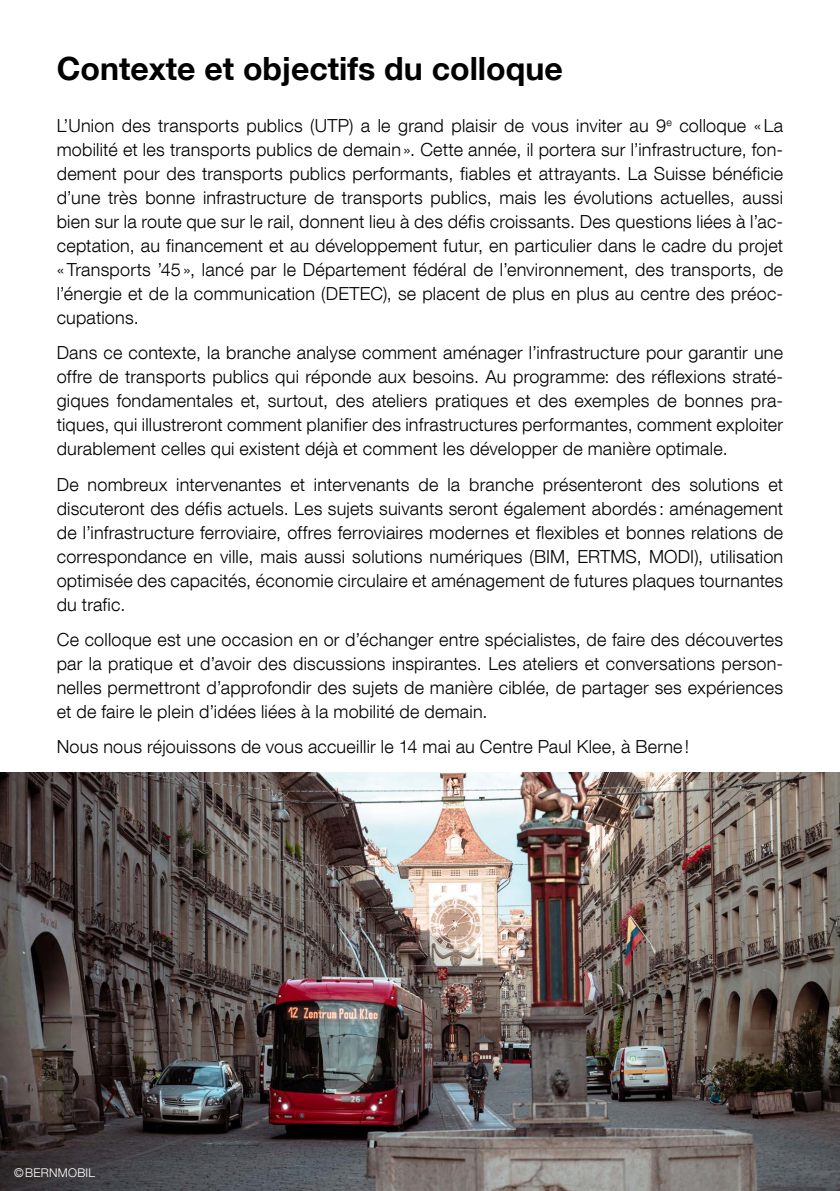
<style>
.page{position:relative;width:840px;height:1191px;background:#fff}
.page>*{position:absolute;margin:0;border:0;box-sizing:border-box;transform-origin:0 0}
.t1{font:700 32px "Helvetica Neue LT Com";color:#000}
.t2{font:300 18px/24px "Helvetica Neue LT Com";letter-spacing:.01em;color:#000;text-align:justify}
.t3{font:300 12px "Helvetica Neue LT Com";letter-spacing:.025em;color:#fff}
</style>
<div class="page">
<img style="left:0;top:772px;width:839px;height:419px">
<h1 class="t1" style="left:57px;top:48px;width:507px">Contexte et objectifs du colloque</h1>
<p class="t2" style="left:57px;top:113px;width:727px">L’Union des transports publics (UTP) a le grand plaisir de vous inviter au 9<sup>e</sup> colloque «La mobilité et les transports publics de demain». Cette année, il portera sur l’infrastructure, fon&shy;dement pour des transports publics performants, fiables et attrayants. La Suisse bénéficie d’une très bonne infrastructure de transports publics, mais les évolutions actuelles, aussi bien sur la route que sur le rail, donnent lieu à des défis croissants. Des questions liées à l’ac&shy;ceptation, au financement et au développement futur, en particulier dans le cadre du projet «Transports ’45», lancé par le Département fédéral de l’environnement, des transports, de l’énergie et de la communication (DETEC), se placent de plus en plus au centre des préoc&shy;cupations.</p>
<p class="t2" style="left:57px;top:340px;width:727px">Dans ce contexte, la branche analyse comment aménager l’infrastructure pour garantir une offre de transports publics qui réponde aux besoins. Au programme: des réflexions straté&shy;giques fondamentales et, surtout, des ateliers pratiques et des exemples de bonnes pra&shy;tiques, qui illustreront comment planifier des infrastructures performantes, comment exploiter durablement celles qui existent déjà et comment les développer de manière optimale.</p>
<p class="t2" style="left:57px;top:472px;width:727px">De nombreux intervenantes et intervenants de la branche présenteront des solutions et discuteront des défis actuels. Les sujets suivants seront également abordés: aménagement de l’infrastructure ferroviaire, offres ferroviaires modernes et flexibles et bonnes relations de correspondance en ville, mais aussi solutions numériques (BIM, ERTMS, MODI), utilisation optimisée des capacités, économie circulaire et aménagement de futures plaques tournantes du trafic.</p>
<p class="t2" style="left:57px;top:627px;width:727px">Ce colloque est une occasion en or d’échanger entre spécialistes, de faire des découvertes par la pratique et d’avoir des discussions inspirantes. Les ateliers et conversations person&shy;nelles permettront d’approfondir des sujets de manière ciblée, de partager ses expériences et de faire le plein d’idées liées à la mobilité de demain.</p>
<p class="t2" style="left:57px;top:734px;width:633px">Nous nous réjouissons de vous accueillir le 14 mai au Centre Paul Klee, à Berne!</p>
<p class="t3" style="left:14px;top:1165px;width:82px">©BERNMOBIL</p>
</div>
